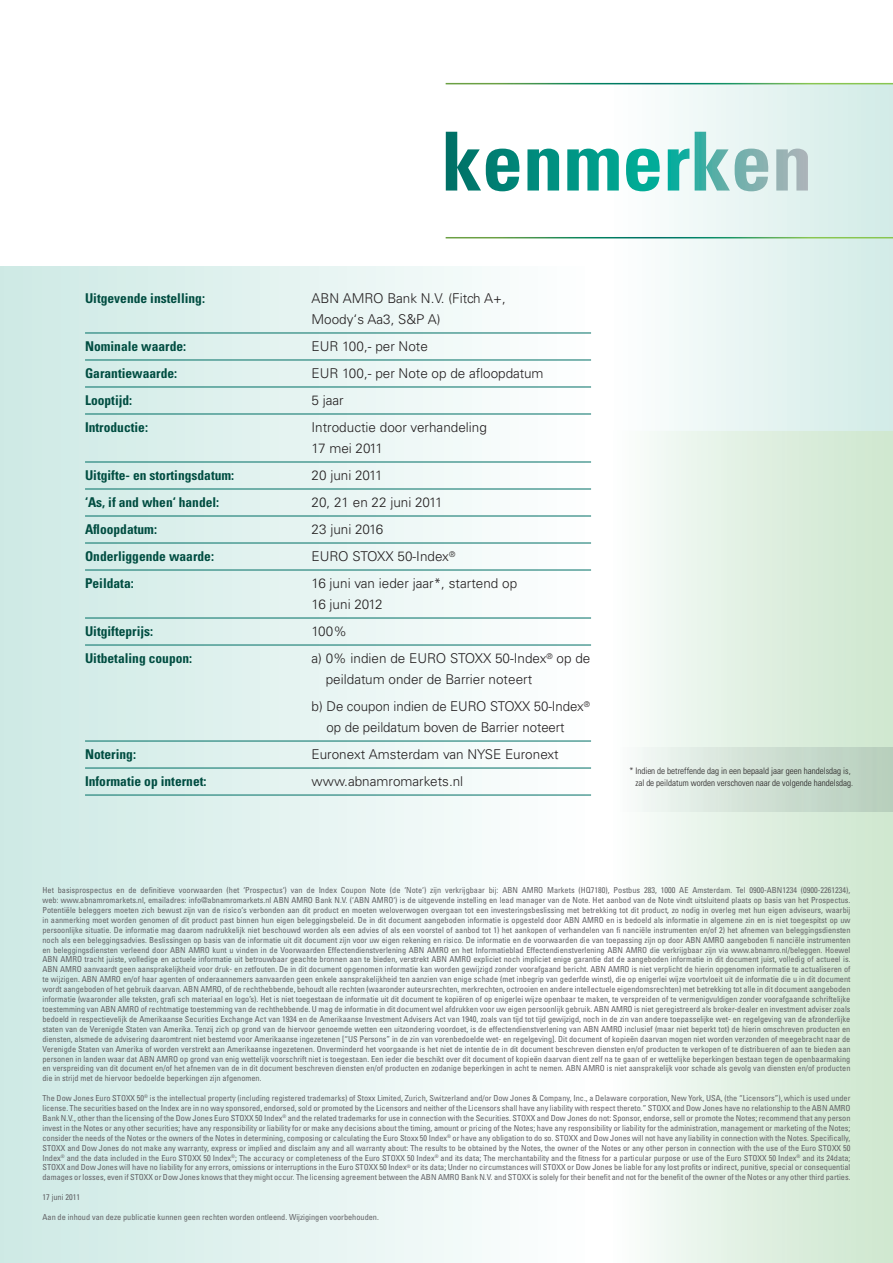
<style>
.page{position:relative;width:893px;height:1263px;background:#fff}
.page>*{position:absolute;margin:0;border:0;box-sizing:border-box;transform-origin:0 0}
.t1{font:300 13.5px/21px "Univers LT Std";color:#231f20}
.t2{font:700 condensed 13.5px "Univers LT Std";color:#004d41}
.t3{font:300 condensed 9px/12px "Univers LT Std";color:#231f20;text-align:right}
.t4{font:condensed 8.25px/9.9px "Univers";color:#636366;text-align:justify}
</style>
<div class="page">
<svg style="left:612px;top:84px;width:281px;height:347px"></svg>
<div style="left:0;top:266px;width:587px;height:997px;background:linear-gradient(to right,#cce9e4,#fbfdfd)"></div>
<hr style="left:85px;top:333px;width:506px;height:1px;background:#006f65">
<hr style="left:85px;top:360px;width:506px;height:1px;background:#006f65">
<hr style="left:85px;top:387px;width:506px;height:1px;background:#006f65">
<hr style="left:85px;top:414px;width:506px;height:1px;background:#006f65">
<hr style="left:85px;top:462px;width:506px;height:1px;background:#006f65">
<hr style="left:85px;top:489px;width:506px;height:1px;background:#006f65">
<hr style="left:85px;top:516px;width:506px;height:1px;background:#006f65">
<hr style="left:85px;top:543px;width:506px;height:1px;background:#006f65">
<hr style="left:85px;top:570px;width:506px;height:1px;background:#006f65">
<hr style="left:85px;top:618px;width:506px;height:1px;background:#006f65">
<hr style="left:85px;top:645px;width:506px;height:1px;background:#006f65">
<hr style="left:85px;top:741px;width:506px;height:1px;background:#006f65">
<hr style="left:85px;top:768px;width:506px;height:1px;background:#006f65">
<hr style="left:85px;top:795px;width:506px;height:1px;background:#006f65">
<svg style="left:446px;top:132px;width:362px;height:59px"></svg>
<hr style="left:446px;top:237px;width:447px;height:1px;background:#fff">
<h1 class="t2" style="left:85px;top:290px;width:122px">Uitgevende instelling:</h1>
<h1 class="t1" style="left:312px;top:288px;width:196px">ABN AMRO Bank N.V. (Fitch A+,<br>Moody‘s Aa3, S&amp;P A)</h1>
<h1 class="t2" style="left:85px;top:338px;width:103px">Nominale waarde:</h1>
<h1 class="t1" style="left:312px;top:336px;width:118px">EUR 100,- per Note</h1>
<h1 class="t2" style="left:85px;top:365px;width:94px">Garantiewaarde:</h1>
<h1 class="t1" style="left:312px;top:363px;width:234px">EUR 100,- per Note op de afloopdatum</h1>
<h1 class="t2" style="left:85px;top:392px;width:49px">Looptijd:</h1>
<h1 class="t1" style="left:312px;top:390px;width:34px">5 jaar</h1>
<h1 class="t2" style="left:85px;top:419px;width:65px">Introductie:</h1>
<h1 class="t1" style="left:312px;top:417px;width:177px">Introductie door verhandeling<br>17 mei 2011</h1>
<h1 class="t2" style="left:85px;top:467px;width:151px">Uitgifte- en stortingsdatum:</h1>
<h1 class="t1" style="left:312px;top:465px;width:72px">20 juni 2011</h1>
<h1 class="t2" style="left:85px;top:494px;width:136px">‘As, if and when‘ handel:</h1>
<h1 class="t1" style="left:312px;top:492px;width:133px">20, 21 en 22 juni 2011</h1>
<h1 class="t2" style="left:85px;top:521px;width:73px">Afloopdatum:</h1>
<h1 class="t1" style="left:312px;top:519px;width:73px">23 juni 2016</h1>
<h1 class="t2" style="left:85px;top:548px;width:130px">Onderliggende waarde:</h1>
<h1 class="t1" style="left:312px;top:546px;width:145px">EURO STOXX 50-Index<sup>®</sup></h1>
<h1 class="t2" style="left:85px;top:575px;width:50px">Peildata:</h1>
<h1 class="t1" style="left:312px;top:573px;width:207px">16 juni van ieder jaar*, startend op<br>16 juni 2012</h1>
<h1 class="t2" style="left:85px;top:623px;width:70px">Uitgifteprijs:</h1>
<h1 class="t1" style="left:312px;top:621px;width:37px">100%</h1>
<h1 class="t2" style="left:85px;top:650px;width:109px">Uitbetaling coupon:</h1>
<h1 class="t1" style="left:326px;top:648px;width:266px;text-indent:-14px">a) 0% indien de EURO STOXX 50-Index<sup>®</sup> op de peildatum onder de Barrier noteert</h1>
<h1 class="t1" style="left:327px;top:696px;width:265px;text-indent:-15px">b) De coupon indien de EURO STOXX 50-Index<sup>® </sup>op de peildatum boven de Barrier noteert</h1>
<h1 class="t2" style="left:85px;top:746px;width:53px">Notering:</h1>
<h1 class="t1" style="left:312px;top:744px;width:249px">Euronext Amsterdam van NYSE Euronext</h1>
<h1 class="t2" style="left:85px;top:773px;width:123px">Informatie op internet:</h1>
<h1 class="t1" style="left:312px;top:771px;width:153px">www.abnamromarkets.nl</h1>
<p class="t3" style="left:629px;top:765px;width:225px">* Indien de betreffende dag in een bepaald jaar geen handelsdag is, zal de peildatum worden verschoven naar de volgende handelsdag.</p>
<p class="t4" style="left:43px;top:885px;width:809px">Het basisprospectus en de definitieve voorwaarden (het ‘Prospectus‘) van de Index Coupon Note (de ‘Note‘) zijn verkrijgbaar bij: ABN AMRO Markets (HQ7180), Postbus 283, 1000 AE Amsterdam. Tel 0900-ABN1234 (0900-2261234), web: www.abnamromarkets.nl, emailadres: info@abnamromarkets.nl ABN AMRO Bank N.V. (‘ABN AMRO‘) is de uitgevende instelling en lead manager van de Note. Het aanbod van de Note vindt uitsluitend plaats op basis van het Prospectus.<br>Potentiële beleggers moeten zich bewust zijn van de risico‘s verbonden aan dit product en moeten weloverwogen overgaan tot een investeringsbeslissing met betrekking tot dit product, zo nodig in overleg met hun eigen adviseurs, waarbij in aanmerking moet worden genomen of dit product past binnen hun eigen beleggingsbeleid. De in dit document aangeboden informatie is opgesteld door ABN AMRO en is bedoeld als informatie in algemene zin en is niet toegespitst op uw persoonlijke situatie. De informatie mag daarom nadrukkelijk niet beschouwd worden als een advies of als een voorstel of aanbod tot 1) het aankopen of verhandelen van fi nanciële instrumenten en/of 2) het afnemen van beleggingsdiensten noch als een beleggingsadvies. Beslissingen op basis van de informatie uit dit document zijn voor uw eigen rekening en risico. De informatie en de voorwaarden die van toepassing zijn op door ABN AMRO aangeboden fi nanciële instrumenten en beleggingsdiensten verleend door ABN AMRO kunt u vinden in de Voorwaarden Effectendienstverlening ABN AMRO en het Informatieblad Effectendienstverlening ABN AMRO die verkrijgbaar zijn via www.abnamro.nl/beleggen. Hoewel ABN AMRO tracht juiste, volledige en actuele informatie uit betrouwbaar geachte bronnen aan te bieden, verstrekt ABN AMRO expliciet noch impliciet enige garantie dat de aangeboden informatie in dit document juist, volledig of actueel is.<br>ABN AMRO aanvaardt geen aansprakelijkheid voor druk- en zetfouten. De in dit document opgenomen informatie kan worden gewijzigd zonder voorafgaand bericht. ABN AMRO is niet verplicht de hierin opgenomen informatie te actualiseren of te wijzigen. ABN AMRO en/of haar agenten of onderaannemers aanvaarden geen enkele aansprakelijkheid ten aanzien van enige schade (met inbegrip van gederfde winst), die op enigerlei wijze voortvloeit uit de informatie die u in dit document wordt aangeboden of het gebruik daarvan. ABN AMRO, of de rechthebbende, behoudt alle rechten (waaronder auteursrechten, merkrechten, octrooien en andere intellectuele eigendomsrechten) met betrekking tot alle in dit document aangeboden informatie (waaronder alle teksten, grafi sch materiaal en logo’s). Het is niet toegestaan de informatie uit dit document te kopiëren of op enigerlei wijze openbaar te maken, te verspreiden of te vermenigvuldigen zonder voorafgaande schriftelijke toestemming van ABN AMRO of rechtmatige toestemming van de rechthebbende. U mag de informatie in dit document wel afdrukken voor uw eigen persoonlijk gebruik. ABN AMRO is niet geregistreerd als broker-dealer en investment adviser zoals bedoeld in respectievelijk de Amerikaanse Securities Exchange Act van 1934 en de Amerikaanse Investment Advisers Act van 1940, zoals van tijd tot tijd gewijzigd, noch in de zin van andere toepasselijke wet- en regelgeving van de afzonderlijke staten van de Verenigde Staten van Amerika. Tenzij zich op grond van de hiervoor genoemde wetten een uitzondering voordoet, is de effectendienstverlening van ABN AMRO inclusief (maar niet beperkt tot) de hierin omschreven producten en diensten, alsmede de advisering daaromtrent niet bestemd voor Amerikaanse ingezetenen [“US Persons” in de zin van vorenbedoelde wet- en regelgeving]. Dit document of kopieën daarvan mogen niet worden verzonden of meegebracht naar de Verenigde Staten van Amerika of worden verstrekt aan Amerikaanse ingezetenen. Onverminderd het voorgaande is het niet de intentie de in dit document beschreven diensten en/of producten te verkopen of te distribueren of aan te bieden aan personen in landen waar dat ABN AMRO op grond van enig wettelijk voorschrift niet is toegestaan. Een ieder die beschikt over dit document of kopieën daarvan dient zelf na te gaan of er wettelijke beperkingen bestaan tegen de openbaarmaking en verspreiding van dit document en/of het afnemen van de in dit document beschreven diensten en/of producten en zodanige beperkingen in acht te nemen. ABN AMRO is niet aansprakelijk voor schade als gevolg van diensten en/of producten die in strijd met de hiervoor bedoelde beperkingen zijn afgenomen.</p>
<p class="t4" style="left:43px;top:1093px;width:809px">The Dow Jones Euro STOXX 50<sup>®</sup> is the intellectual property (including registered trademarks) of Stoxx Limited, Zurich, Switzerland and/or Dow Jones &amp; Company, Inc., a Delaware corporation, New York, USA, (the “Licensors”), which is used under license. The securities based on the Index are in no way sponsored, endorsed, sold or promoted by the Licensors and neither of the Licensors shall have any liability with respect thereto.” STOXX and Dow Jones have no relationship to the ABN AMRO Bank N.V., other than the licensing of the Dow Jones Euro STOXX 50 Index<sup>®</sup> and the related trademarks for use in connection with the Securities. STOXX and Dow Jones do not: Sponsor, endorse, sell or promote the Notes; recommend that any person invest in the Notes or any other securities; have any responsibility or liability for or make any decisions about the timing, amount or pricing of the Notes; have any responsibility or liability for the administration, management or marketing of the Notes; consider the needs of the Notes or the owners of the Notes in determining, composing or calculating the Euro Stoxx 50 Index<sup>®</sup> or have any obligation to do so. STOXX and Dow Jones will not have any liability in connection with the Notes. Specifically, STOXX and Dow Jones do not make any warranty, express or implied and disclaim any and all warranty about: The results to be obtained by the Notes, the owner of the Notes or any other person in connection with the use of the Euro STOXX 50<br>Index<sup>®</sup> and the data included in the Euro STOXX 50 Index<sup>®</sup>; The accuracy or completeness of the Euro STOXX 50 Index<sup>®</sup> and its data; The merchantability and the fitness for a particular purpose or use of the Euro STOXX 50 Index<sup>®</sup> and its 24data; STOXX and Dow Jones will have no liability for any errors, omissions or interruptions in the Euro STOXX 50 Index<sup>®</sup> or its data; Under no circumstances will STOXX or Dow Jones be liable for any lost profits or indirect, punitive, special or consequential damages or losses, even if STOXX or Dow Jones knows that they might occur. The licensing agreement between the ABN AMRO Bank N.V. and STOXX is solely for their benefit and not for the benefit of the owner of the Notes or any other third parties.</p>
<p class="t4" style="left:43px;top:1192px;width:39px">17 juni 2011</p>
<p class="t4" style="left:43px;top:1212px;width:338px">Aan de inhoud van deze publicatie kunnen geen rechten worden ontleend. Wijzigingen voorbehouden.</p>
</div>
